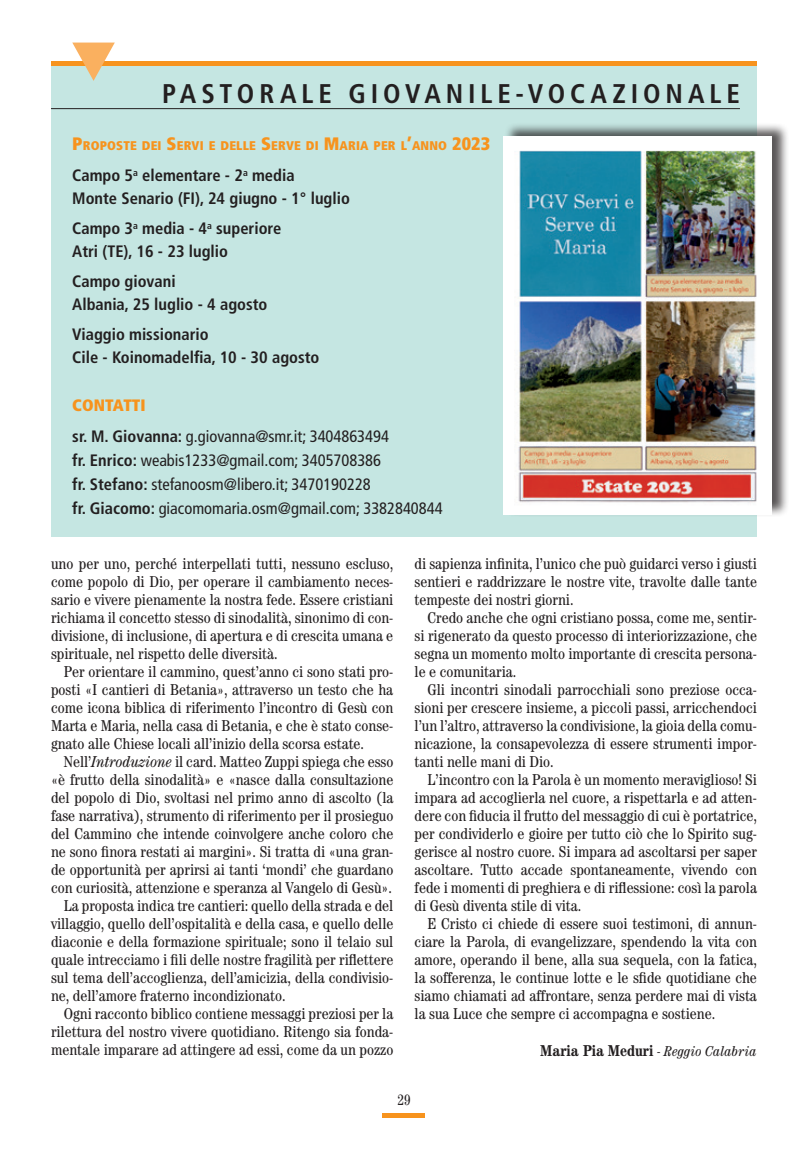
<style>
.page{position:relative;width:808px;height:1149px;background:#fff}
.page>*{position:absolute;margin:0;border:0;box-sizing:border-box;transform-origin:0 0}
.t1{font:700 condensed 27px "Frutiger";letter-spacing:.18em;color:#231f20}
.t2{font:700 condensed 16.5px/22.2px "Frutiger";color:#231f20}
.t3{font:condensed 16.5px/24px "Frutiger";color:#231f20}
.t4{font:condensed 15.75px/18px "Century";color:#231f20;text-align:justify}
.t5{font:condensed 15px "Century";color:#231f20}
.t6{font:italic condensed 14.25px "Century";letter-spacing:.015em;color:#231f20}
.t7{font:900 condensed 12.6px "Frutiger";letter-spacing:.015em;color:#f7931d}
.s1{font-size:18px}
.s2{font-weight:900;color:#f7931d}
.s3{font-weight:700}
.s4{font-style:italic}
.s5{font-weight:700;font-style:normal;font-size:15.75px}
</style>
<div class="page">
<svg style="left:383px;top:1113px;width:42px;height:3px"></svg>
<div style="left:51px;top:61px;width:706px;height:475px;background:#c5e6e2"></div>
<hr style="left:51px;top:61px;width:706px;height:4px;background:#f7931d">
<svg style="left:72px;top:43px;width:43px;height:38px"></svg>
<hr style="left:51px;top:108px;width:689px;height:1px;background:#231f20">
<div style="left:504px;top:122px;width:285px;height:395px;background:#231f20;opacity:.75"></div>
<img style="left:504px;top:136px;width:268px;height:378px">
<h1 class="t1" style="left:162px;top:78px;width:579px">PASTORALE GIOVANILE-VOCAZIONALE</h1>
<p class="t7" style="left:72px;top:138px;width:419px"><span class="s1">P</span>ROPOSTE DEI <span class="s1">S</span>ERVI E DELLE <span class="s1">S</span>ERVE DI <span class="s1">M</span>ARIA PER L<span class="s1">’</span>ANNO <span class="s1">2023</span></p>
<p class="t2" style="left:72px;top:164px;width:279px">Campo 5<sup>a</sup> elementare - 2<sup>a</sup> media<br>Monte Senario (FI), 24 giugno - 1° luglio</p>
<p class="t2" style="left:72px;top:217px;width:211px">Campo 3<sup>a</sup> media - 4<sup>a</sup> superiore<br>Atri (TE), 16 - 23 luglio</p>
<p class="t2" style="left:72px;top:270px;width:197px">Campo giovani<br>Albania, 25 luglio - 4 agosto</p>
<p class="t2" style="left:72px;top:323px;width:249px">Viaggio missionario<br>Cile - Koinomadelfia, 10 - 30 agosto</p>
<p class="t3" style="left:72px;top:390px;width:318px;line-height:30.8px"><span class="s2">CONTATTI<br></span><span class="s3">sr. M. Giovanna:</span> g.giovanna@smr.it; 3404863494</p>
<p class="t3" style="left:72px;top:448px;width:372px"><span class="s3">fr. Enrico:</span> weabis1233@gmail.com; 3405708386<br><span class="s3">fr. Stefano:</span> stefanoosm@libero.it; 3470190228<br><span class="s3">fr. Giacomo:</span> giacomomaria.osm@gmail.com; 3382840844</p>
<p class="t4" style="left:51px;top:554px;width:344px">uno per uno, perché interpellati tutti, nessuno escluso, come popolo di Dio, per operare il cambiamento neces&shy;sario e vivere pienamente la nostra fede. Essere cristiani richiama il concetto stesso di sinodalità, sinonimo di con&shy;divisione, di inclusione, di apertura e di crescita umana e spirituale, nel rispetto delle diversità.</p>
<p class="t4" style="left:51px;top:662px;width:344px;text-indent:13px">Per orientare il cammino, quest’anno ci sono stati pro&shy;posti «I cantieri di Betania», attraverso un testo che ha come icona biblica di riferimento l’incontro di Gesù con Marta e Maria, nella casa di Betania, e che è stato conse&shy;gnato alle Chiese locali all’inizio della scorsa estate.</p>
<p class="t4" style="left:64px;top:752px;width:331px">Nell’<span class="s4">Introduzione</span> il card. Matteo Zuppi spiega che esso</p>
<p class="t4" style="left:51px;top:770px;width:344px">«è frutto della sinodalità» e «nasce dalla consultazione</p>
<p class="t4" style="left:51px;top:788px;width:344px">del popolo di Dio, svoltasi nel primo anno di ascolto (la</p>
<p class="t4" style="left:51px;top:806px;width:344px">fase narrativa), strumento di riferimento per il prosieguo</p>
<p class="t4" style="left:51px;top:824px;width:344px">del Cammino che intende coinvolgere anche coloro che</p>
<p class="t4" style="left:51px;top:842px;width:344px">ne sono finora restati ai margini». Si tratta di «una gran-</p>
<p class="t4" style="left:51px;top:860px;width:344px">de opportunità per aprirsi ai tanti ‘mondi’ che guardano</p>
<p class="t4" style="left:51px;top:878px;width:343px">con curiosità, attenzione e speranza al Vangelo di Gesù».</p>
<p class="t4" style="left:64px;top:896px;width:331px">La proposta indica tre cantieri: quello della strada e del</p>
<p class="t4" style="left:51px;top:914px;width:344px">villaggio, quello dell’ospitalità e della casa, e quello delle</p>
<p class="t4" style="left:51px;top:932px;width:344px">diaconie e della formazione spirituale; sono il telaio sul</p>
<p class="t4" style="left:51px;top:950px;width:344px">quale intrecciamo i fili delle nostre fragilità per riflettere</p>
<p class="t4" style="left:51px;top:968px;width:344px">sul tema dell’accoglienza, dell’amicizia, della condivisio-</p>
<p class="t4" style="left:51px;top:986px;width:236px">ne, dell’amore fraterno incondizionato.</p>
<p class="t4" style="left:64px;top:1004px;width:331px">Ogni racconto biblico contiene messaggi preziosi per la</p>
<p class="t4" style="left:51px;top:1022px;width:344px">rilettura del nostro vivere quotidiano. Ritengo sia fonda-</p>
<p class="t4" style="left:51px;top:1040px;width:344px">mentale imparare ad attingere ad essi, come da un pozzo</p>
<p class="t4" style="left:415px;top:554px;width:344px">di sapienza infinita, l’unico che può guidarci verso i giusti sentieri e raddrizzare le nostre vite, travolte dalle tante tempeste dei nostri giorni.</p>
<p class="t4" style="left:415px;top:608px;width:344px;text-indent:13px">Credo anche che ogni cristiano possa, come me, sentir&shy;si rigenerato da questo processo di interiorizzazione, che segna un momento molto importante di crescita persona&shy;le e comunitaria.</p>
<p class="t4" style="left:415px;top:680px;width:344px;text-indent:13px">Gli incontri sinodali parrocchiali sono preziose occa&shy;sioni per crescere insieme, a piccoli passi, arricchendoci l’un l’altro, attraverso la condivisione, la gioia della comu&shy;nicazione, la consapevolezza di essere strumenti impor&shy;tanti nelle mani di Dio.</p>
<p class="t4" style="left:415px;top:770px;width:344px;text-indent:13px">L’incontro con la Parola è un momento meraviglioso! Si impara ad accoglierla nel cuore, a rispettarla e ad atten&shy;dere con fiducia il frutto del messaggio di cui è portatrice, per condividerlo e gioire per tutto ciò che lo Spirito sug&shy;gerisce al nostro cuore. Si impara ad ascoltarsi per saper ascoltare. Tutto accade spontaneamente, vivendo con fede i momenti di preghiera e di riflessione: così la parola di Gesù diventa stile di vita.</p>
<p class="t4" style="left:415px;top:914px;width:344px;text-indent:13px">E Cristo ci chiede di essere suoi testimoni, di annun&shy;ciare la Parola, di evangelizzare, spendendo la vita con amore, operando il bene, alla sua sequela, con la fatica, la sofferenza, le continue lotte e le sfide quotidiane che siamo chiamati ad affrontare, senza perdere mai di vista la sua Luce che sempre ci accompagna e sostiene.</p>
<p class="t6" style="left:540px;top:1042px;width:218px"><span class="s5">Maria Pia Meduri</span> - Reggio Calabria</p>
<p class="t5" style="left:397px;top:1090px;width:15px">29</p>
</div>
